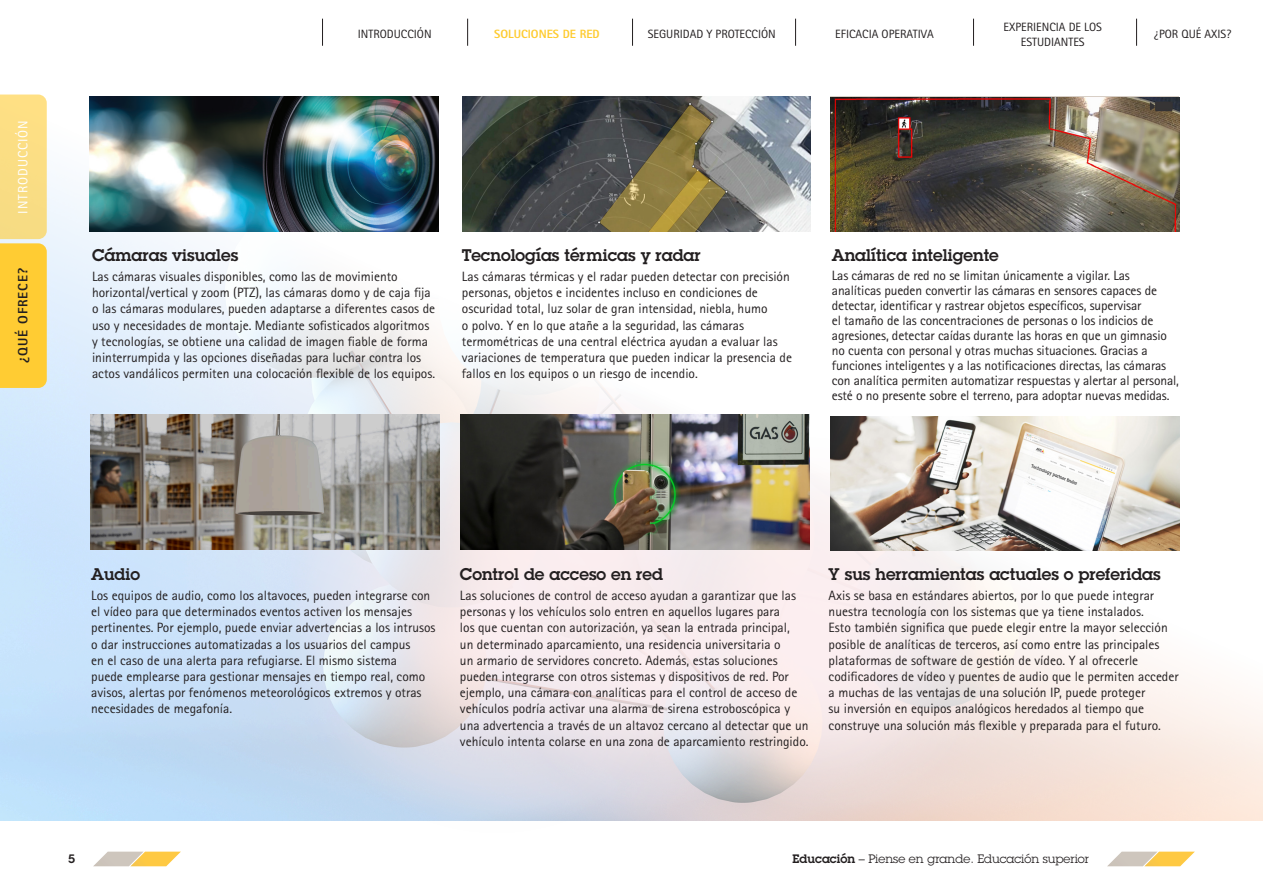
<style>
.page{position:relative;width:1263px;height:893px;background:#fff}
.page>*{position:absolute;margin:0;border:0;box-sizing:border-box;transform-origin:0 0}
.Subheadline{font:600 16.5px "Lubalin Graph ECG";color:#231f20}
.Subheadline-2{font:13.5px/16.2px "Rotis Sans Serif Pro";color:#231f20}
.Nav_pos_bold{font:13.5px "Rotis Sans Serif Pro";letter-spacing:.07em;color:#fff}
.Nav_grey_reg{font:800 13.5px "Rotis Sans Serif Pro";letter-spacing:.07em;color:#231f20}
.t1{font:12px/15px "Rotis Sans Serif Pro";color:#231f20;text-align:center}
.t2{font:12px "Lubalin Graph ECG";color:#231f20}
.t3{font:800 12px "Rotis Sans Serif Pro";color:#fecb2f}
.t4{font:600 12px "Lubalin Graph ECG";color:#231f20}
.s1{font-weight:600}
</style>
<div class="page">
<img style="left:0;top:18px;width:1263px;height:803px">
<svg style="left:506px;top:515px;width:295px;height:294px;background:#d5d4dd"></svg>
<svg style="left:653px;top:472px;width:341px;height:342px;background:#e7dbd8"></svg>
<div style="left:462px;top:386px;width:266px;height:267px;background:#faf6f5;border-radius:50%"></div>
<div style="left:635px;top:437px;width:342px;height:341px;background:#fdeff1;border-radius:50%"></div>
<svg style="left:286px;top:412px;width:421px;height:421px"></svg>
<svg style="left:93px;top:852px;width:88px;height:14px"></svg>
<svg style="left:1107px;top:852px;width:88px;height:14px"></svg>
<svg style="left:0;top:95px;width:47px;height:293px;background:#fcd55f"></svg>
<img style="left:90px;top:96px;width:349px;height:135px">
<img style="left:462px;top:96px;width:349px;height:135px">
<img style="left:831px;top:97px;width:348px;height:134px">
<img style="left:91px;top:415px;width:348px;height:134px">
<img style="left:461px;top:415px;width:348px;height:134px">
<img style="left:831px;top:416px;width:348px;height:135px">
<svg style="left:322px;top:19px;width:1px;height:27px"></svg>
<svg style="left:467px;top:19px;width:1px;height:27px"></svg>
<svg style="left:632px;top:19px;width:1px;height:27px"></svg>
<svg style="left:795px;top:19px;width:1px;height:27px"></svg>
<svg style="left:973px;top:19px;width:1px;height:27px"></svg>
<svg style="left:1136px;top:19px;width:1px;height:27px"></svg>
<p class="Nav_pos_bold" style="left:15px;top:214px;width:95px;rotate:-90deg">INTRODUCCIÓN</p>
<p class="Nav_grey_reg" style="left:14px;top:363px;width:97px;rotate:-90deg">¿QUÉ OFRECE?</p>
<p class="t1" style="left:1003px;top:19px;width:100px">EXPERIENCIA DE LOS<br>ESTUDIANTES</p>
<p class="t1" style="left:358px;top:27px;width:75px">INTRODUCCIÓN</p>
<p class="t3" style="left:494px;top:26px;width:107px">SOLUCIONES DE RED</p>
<p class="t1" style="left:648px;top:27px;width:129px">SEGURIDAD Y PROTECCIÓN</p>
<p class="t1" style="left:835px;top:27px;width:100px">EFICACIA OPERATIVA</p>
<p class="t1" style="left:1154px;top:27px;width:79px">¿POR QUÉ AXIS?</p>
<p class="Subheadline" style="left:92px;top:244px;width:148px">Cámaras visuales</p>
<p class="Subheadline-2" style="left:92px;top:269px;width:345px">Las cámaras visuales disponibles, como las de movimiento horizontal/vertical y zoom (PTZ), las cámaras domo y de caja fija o las cámaras modulares, pueden adaptarse a diferentes casos de uso y necesidades de montaje. Mediante sofisticados algoritmos y tecnologías, se obtiene una calidad de imagen fiable de forma ininterrumpida y las opciones diseñadas para luchar contra los actos vandálicos permiten una colocación flexible de los equipos.</p>
<p class="Subheadline" style="left:462px;top:244px;width:240px">Tecnologías térmicas y radar</p>
<p class="Subheadline-2" style="left:462px;top:269px;width:332px">Las cámaras térmicas y el radar pueden detectar con precisión personas, objetos e incidentes incluso en condiciones de oscuridad total, luz solar de gran intensidad, niebla, humo<br>o polvo. Y en lo que atañe a la seguridad, las cámaras termométricas de una central eléctrica ayudan a evaluar las variaciones de temperatura que pueden indicar la presencia de fallos en los equipos o un riesgo de incendio.</p>
<p class="Subheadline" style="left:832px;top:244px;width:168px">Analítica inteligente</p>
<p class="Subheadline-2" style="left:832px;top:268px;width:349px;line-height:15px">Las cámaras de red no se limitan únicamente a vigilar. Las analíticas pueden convertir las cámaras en sensores capaces de detectar, identificar y rastrear objetos específicos, supervisar<br>el tamaño de las concentraciones de personas o los indicios de agresiones, detectar caídas durante las horas en que un gimnasio no cuenta con personal y otras muchas situaciones. Gracias a funciones inteligentes y a las notificaciones directas, las cámaras con analítica permiten automatizar respuestas y alertar al personal, esté o no presente sobre el terreno, para adoptar nuevas medidas.</p>
<p class="Subheadline" style="left:91px;top:563px;width:50px">Audio</p>
<p class="Subheadline-2" style="left:91px;top:587px;width:346px">Los equipos de audio, como los altavoces, pueden integrarse con el vídeo para que determinados eventos activen los mensajes pertinentes. Por ejemplo, puede enviar advertencias a los intrusos o dar instrucciones automatizadas a los usuarios del campus<br>en el caso de una alerta para refugiarse. El mismo sistema<br>puede emplearse para gestionar mensajes en tiempo real, como avisos, alertas por fenómenos meteorológicos extremos y otras necesidades de megafonía.</p>
<p class="Subheadline" style="left:460px;top:563px;width:205px">Control de acceso en red</p>
<p class="Subheadline-2" style="left:460px;top:587px;width:350px">Las soluciones de control de acceso ayudan a garantizar que las personas y los vehículos solo entren en aquellos lugares para<br>los que cuentan con autorización, ya sean la entrada principal,<br>un determinado aparcamiento, una residencia universitaria o<br>un armario de servidores concreto. Además, estas soluciones pueden integrarse con otros sistemas y dispositivos de red. Por ejemplo, una cámara con analíticas para el control de acceso de vehículos podría activar una alarma de sirena estroboscópica y una advertencia a través de un altavoz cercano al detectar que un vehículo intenta colarse en una zona de aparcamiento restringido.</p>
<p class="Subheadline" style="left:829px;top:563px;width:334px">Y sus herramientas actuales o preferidas</p>
<p class="Subheadline-2" style="left:829px;top:587px;width:352px">Axis se basa en estándares abiertos, por lo que puede integrar nuestra tecnología con los sistemas que ya tiene instalados.<br>Esto también significa que puede elegir entre la mayor selección posible de analíticas de terceros, así como entre las principales plataformas de software de gestión de vídeo. Y al ofrecerle codificadores de vídeo y puentes de audio que le permiten acceder a muchas de las ventajas de una solución IP, puede proteger<br>su inversión en equipos analógicos heredados al tiempo que construye una solución más flexible y preparada para el futuro.</p>
<p class="t4" style="left:68px;top:851px;width:8px">5</p>
<p class="t2" style="left:792px;top:851px;width:298px"><span class="s1">Educación</span> – Piense en grande. Educación superior</p>
</div>
